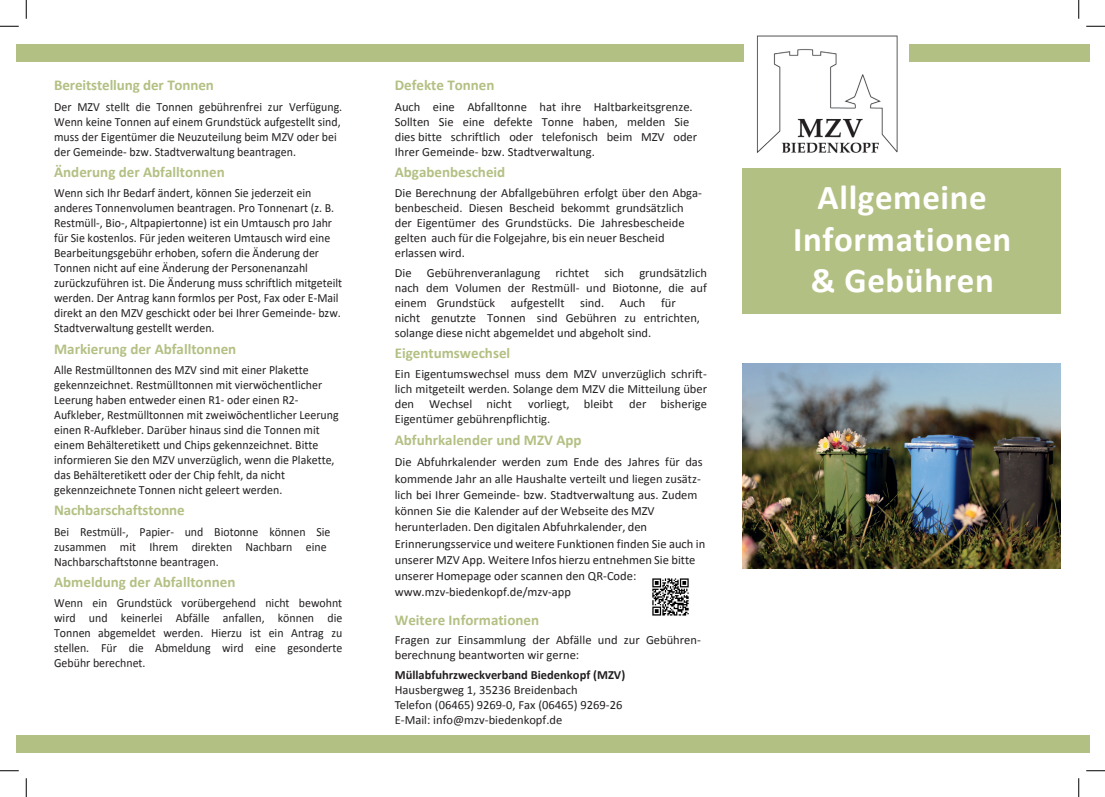
<style>
.page{position:relative;width:1105px;height:797px;background:#fff}
.page>*{position:absolute;margin:0;border:0;box-sizing:border-box;transform-origin:0 0}
.t1{font:700 35px/41.6px "Calibri";letter-spacing:.015em;color:#fff;text-align:center}
.t2{font:700 15px "Calibri";color:#b3c083}
.t3{font:12.5px/15px "Calibri";color:#231f20;scale:.95 1}
.t4{font:12.5px/15px "Calibri";color:#231f20}
.t5{font:700 12.5px "Calibri";color:#231f20}
</style>
<div class="page">
<div style="left:742px;top:168px;width:319px;height:145px;background:#b3c083"></div>
<div style="left:16px;top:44px;width:1073px;height:18px;background:#b3c083"></div>
<div style="left:16px;top:735px;width:1073px;height:18px;background:#b3c083"></div>
<img style="left:745px;top:35px;width:164px;height:118px">
<img style="left:742px;top:363px;width:318px;height:205px">
<svg style="left:0;top:25px;width:19px;height:2px"></svg>
<svg style="left:1086px;top:25px;width:19px;height:2px"></svg>
<svg style="left:0;top:770px;width:19px;height:1px"></svg>
<svg style="left:1086px;top:770px;width:19px;height:1px"></svg>
<svg style="left:25px;top:0;width:2px;height:19px"></svg>
<svg style="left:25px;top:778px;width:2px;height:19px"></svg>
<svg style="left:1078px;top:0;width:1px;height:19px"></svg>
<svg style="left:1078px;top:778px;width:1px;height:19px"></svg>
<img style="left:652px;top:578px;width:37px;height:38px">
<p class="t2" style="left:54px;top:75px;width:161px">Bereitstellung der Tonnen</p>
<p class="t3" style="left:54px;top:99px;width:305px">Der MZV stellt die Tonnen gebührenfrei zur Verfügung.<br>Wenn keine Tonnen auf einem Grundstück aufgestellt sind, muss der Eigentümer die Neuzuteilung beim MZV oder bei der Gemeinde- bzw. Stadtverwaltung beantragen.</p>
<p class="t2" style="left:54px;top:161px;width:172px">Änderung der Abfalltonnen</p>
<p class="t3" style="left:54px;top:185px;width:305px">Wenn sich Ihr Bedarf ändert, können Sie jederzeit ein anderes Tonnenvolumen beantragen. Pro Tonnenart (z. B.<br>Restmüll-, Bio-, Altpapiertonne) ist ein Umtausch pro Jahr für Sie kostenlos. Für jeden weiteren Umtausch wird eine Bearbeitungsgebühr erhoben, sofern die Änderung der Tonnen nicht auf eine Änderung der Personenanzahl zurückzuführen ist. Die Änderung muss schriftlich mitgeteilt werden. Der Antrag kann formlos per Post, Fax oder E-Mail direkt an den MZV geschickt oder bei Ihrer Gemeinde- bzw.<br>Stadtverwaltung gestellt werden.</p>
<p class="t2" style="left:54px;top:338px;width:184px">Markierung der Abfalltonnen</p>
<p class="t3" style="left:54px;top:362px;width:301px">Alle Restmülltonnen des MZV sind mit einer Plakette gekennzeichnet. Restmülltonnen mit vierwöchentlicher Leerung haben entweder einen R1- oder einen R2- Aufkleber, Restmülltonnen mit zweiwöchentlicher Leerung einen R-Aufkleber. Darüber hinaus sind die Tonnen mit einem Behälteretikett und Chips gekennzeichnet. Bitte informieren Sie den MZV unverzüglich, wenn die Plakette, das Behälteretikett oder der Chip fehlt, da nicht gekennzeichnete Tonnen nicht geleert werden.</p>
<p class="t2" style="left:54px;top:499px;width:132px">Nachbarschaftstonne</p>
<p class="t3" style="left:54px;top:524px;width:292px">Bei Restmüll-, Papier- und Biotonne können Sie zusammen mit Ihrem direkten Nachbarn eine<br>Nachbarschaftstonne beantragen.</p>
<p class="t2" style="left:54px;top:571px;width:183px">Abmeldung der Abfalltonnen</p>
<p class="t3" style="left:54px;top:595px;width:305px;text-align:justify">Wenn ein Grundstück vorübergehend nicht bewohnt wird und keinerlei Abfälle anfallen, können die Tonnen abgemeldet werden. Hierzu ist ein Antrag zu stellen. Für die Abmeldung wird eine gesonderte Gebühr berechnet.</p>
<p class="t2" style="left:395px;top:75px;width:101px">Defekte Tonnen</p>
<p class="t4" style="left:395px;top:99px;width:304px">Auch eine Abfalltonne hat ihre Haltbarkeitsgrenze.<br>Sollten Sie eine defekte Tonne haben, melden Sie dies bitte schriftlich oder telefonisch beim MZV oder Ihrer Gemeinde- bzw. Stadtverwaltung.</p>
<p class="t2" style="left:395px;top:161px;width:112px">Abgabenbescheid</p>
<p class="t4" style="left:395px;top:186px;width:309px">Die Berechnung der Abfallgebühren erfolgt über den Abga&shy;benbescheid. Diesen Bescheid bekommt grundsätzlich der Eigentümer des Grundstücks. Die Jahresbescheide gelten auch für die Folgejahre, bis ein neuer Bescheid erlassen wird.</p>
<p class="t4" style="left:395px;top:265px;width:314px;text-align:justify">Die Gebührenveranlagung richtet sich grundsätzlich nach dem Volumen der Restmüll- und Biotonne, die auf einem Grundstück aufgestellt sind.</p>
<p class="t4" style="left:395px;top:295px;width:307px;text-indent:225px">Auch für nicht genutzte Tonnen sind Gebühren zu entrichten, solange diese nicht abgemeldet und abgeholt sind.</p>
<p class="t2" style="left:395px;top:342px;width:117px">Eigentumswechsel</p>
<p class="t4" style="left:395px;top:367px;width:314px;text-align:justify">Ein Eigentumswechsel muss dem MZV unverzüglich schrift&shy;lich mitgeteilt werden. Solange dem MZV die Mitteilung über den Wechsel nicht</p>
<p class="t4" style="left:528px;top:397px;width:87px">vorliegt, bleibt</p>
<p class="t4" style="left:629px;top:397px;width:79px">der bisherige</p>
<p class="t4" style="left:395px;top:412px;width:157px">Eigentümer gebührenpflichtig.</p>
<p class="t2" style="left:395px;top:429px;width:188px">Abfuhrkalender und MZV App</p>
<p class="t4" style="left:395px;top:454px;width:312px;line-height:16.2px">Die Abfuhrkalender werden zum Ende des Jahres für das kommende Jahr an alle Haushalte verteilt und liegen zusätz&shy;lich bei Ihrer Gemeinde- bzw. Stadtverwaltung aus. Zudem können Sie die Kalender auf der Webseite des MZV herunterladen. Den digitalen Abfuhrkalender, den Erinnerungsservice und weitere Funktionen finden Sie auch in unserer MZV App. Weitere Infos hierzu entnehmen Sie bitte unserer Homepage oder scannen den QR-Code: www.mzv-biedenkopf.de/mzv-app</p>
<p class="t2" style="left:395px;top:609px;width:146px">Weitere Informationen</p>
<p class="t4" style="left:395px;top:632px;width:308px">Fragen zur Einsammlung der Abfälle und zur Gebühren&shy;berechnung beantworten wir gerne:</p>
<p class="t5" style="left:395px;top:666px;width:232px">Müllabfuhrzweckverband Biedenkopf (MZV)</p>
<p class="t4" style="left:395px;top:682px;width:229px">Hausbergweg 1, 35236 Breidenbach<br>Telefon (06465) 9269-0, Fax (06465) 9269-26<br>E-Mail: info@mzv-biedenkopf.de</p>
<h1 class="t1" style="left:793px;top:176px;width:220px">Allgemeine<br>Informationen &amp; Gebühren</h1>
</div>
